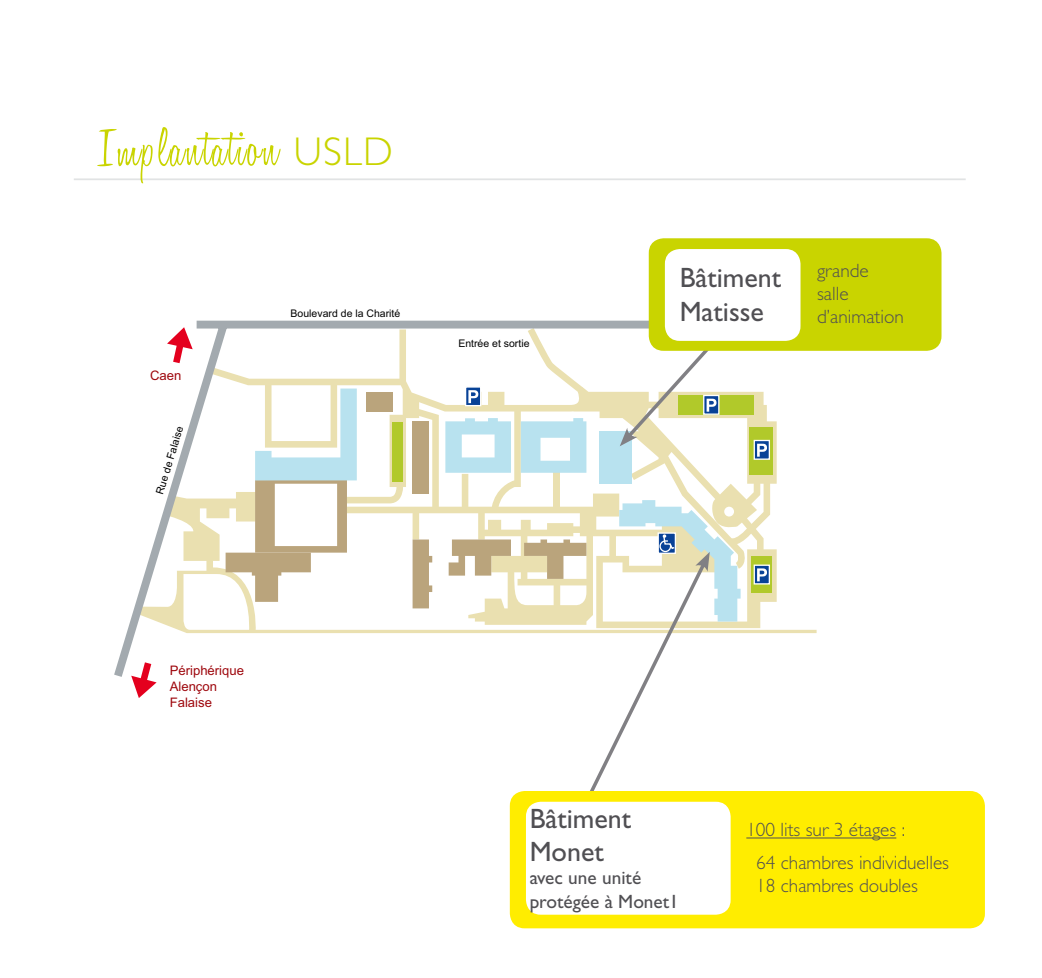
<style>
.page{position:relative;width:1042px;height:978px;background:#fff}
.page>*{position:absolute;margin:0;border:0;box-sizing:border-box;transform-origin:0 0}
.t1{font:300 56px "Honey Script";letter-spacing:.03em;color:#c9d400}
.t2{font:28px/33.6px "Gill Sans";color:#504f53}
.t3{font:300 19.25px/23.1px "Gill Sans";color:#504f53}
.t4{font:19.25px/23.1px "Gill Sans";color:#504f53}
.t5{font:13.12px/15.8px "Arial";color:#9e070d}
.t6{font:10.5px "Arial";color:#000001}
.s1{font-family:"Gill Sans";font-size:40.25px}
</style>
<div class="page">
<svg style="left:114px;top:315px;width:703px;height:362px"></svg>
<div style="left:412px;top:421px;width:17px;height:72px;background:#baa47c"></div>
<div style="left:367px;top:392px;width:26px;height:19px;background:#baa47c"></div>
<svg style="left:412px;top:539px;width:20px;height:69px"></svg>
<svg style="left:449px;top:539px;width:62px;height:36px"></svg>
<div style="left:678px;top:395px;width:75px;height:19px;background:#b1c92a"></div>
<div style="left:392px;top:422px;width:11px;height:59px;background:#b1c92a"></div>
<div style="left:749px;top:427px;width:24px;height:48px;background:#b1c92a"></div>
<div style="left:751px;top:556px;width:21px;height:37px;background:#b1c92a"></div>
<svg style="left:445px;top:418px;width:66px;height:54px"></svg>
<svg style="left:521px;top:418px;width:65px;height:54px"></svg>
<svg style="left:226px;top:388px;width:131px;height:213px"></svg>
<div style="left:599px;top:431px;width:33px;height:52px;background:#b8e2ef"></div>
<div style="left:465px;top:387px;width:16px;height:18px;background:#084297"></div>
<div style="left:465px;top:386px;width:16px;height:20px;border:1px solid #fff"></div>
<svg style="left:468px;top:390px;width:10px;height:13px"></svg>
<div style="left:754px;top:440px;width:15px;height:19px;background:#084297"></div>
<div style="left:753px;top:440px;width:17px;height:19px;border:1px solid #fff"></div>
<svg style="left:757px;top:443px;width:10px;height:13px"></svg>
<div style="left:754px;top:565px;width:15px;height:18px;background:#084297"></div>
<div style="left:753px;top:564px;width:17px;height:20px;border:1px solid #fff"></div>
<svg style="left:757px;top:568px;width:10px;height:13px"></svg>
<svg style="left:131px;top:662px;width:26px;height:36px"></svg>
<svg style="left:167px;top:327px;width:26px;height:36px"></svg>
<hr style="left:74px;top:178px;width:891px;height:2px;background:#e1e3e4">
<svg style="left:524px;top:500px;width:216px;height:290px"></svg>
<svg style="left:620px;top:317px;width:116px;height:129px"></svg>
<div style="left:510px;top:790px;width:475px;height:138px;background:#ffed00;border-radius:15px"></div>
<div style="left:649px;top:238px;width:292px;height:113px;background:#c9d400;border-radius:15px"></div>
<div style="left:526px;top:801px;width:204px;height:113px;background:#fff;border-radius:15px"></div>
<div style="left:665px;top:249px;width:135px;height:92px;background:#fff;border-radius:15px"></div>
<hr style="left:746px;top:837px;width:150px;height:1px;background:#504f53">
<h1 class="t1" style="left:99px;top:114px;width:296px">Implantation <span class="s1">USLD</span></h1>
<p class="t5" style="left:150px;top:367px;width:33px">Caen</p>
<p class="t6" style="left:153px;top:492px;width:72px;rotate:-73deg">Rue de Falaise</p>
<p class="t6" style="left:291px;top:307px;width:111px">Boulevard de la Charité</p>
<p class="t6" style="left:458px;top:336px;width:73px">Entrée et sortie</p>
<h2 class="t2" style="left:680px;top:261px;width:103px">Bâtiment<br>Matisse</h2>
<p class="t3" style="left:817px;top:259px;width:88px">grande salle d’animation</p>
<p class="t5" style="left:170px;top:662px;width:76px">Périphérique<br>Alençon<br>Falaise</p>
<h2 class="t2" style="left:530px;top:801px;width:103px">Bâtiment<br>Monet</h2>
<p class="t4" style="left:530px;top:866px;width:151px">avec une unité protégée à Monet1</p>
<p class="t3" style="left:756px;top:813px;width:194px;line-height:33.1px;text-indent:-10px">100 lits sur 3 étages :<br>64 chambres individuelles</p>
<p class="t3" style="left:756px;top:874px;width:163px">18 chambres doubles</p>
</div>
